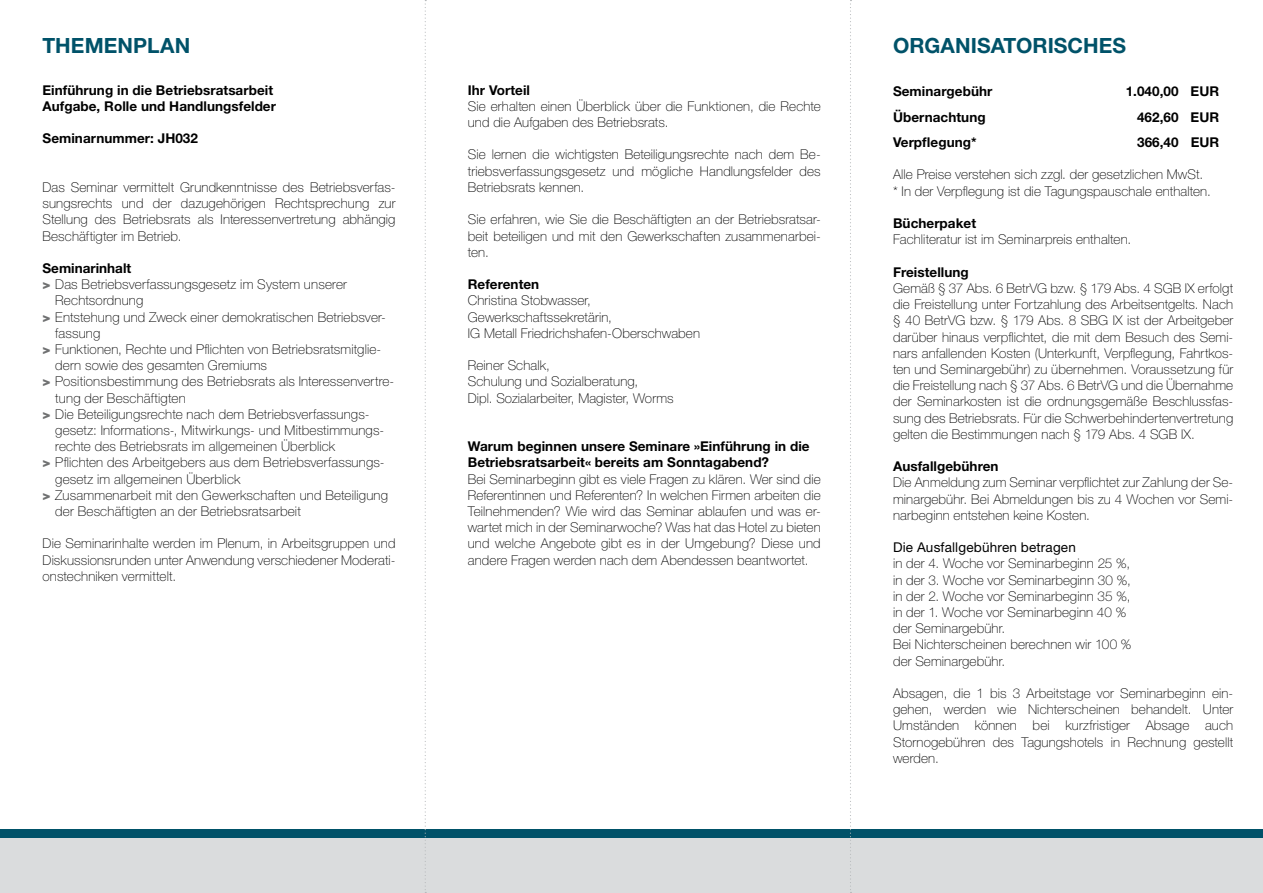
<style>
.page{position:relative;width:1263px;height:893px;background:#fff}
.page>*{position:absolute;margin:0;border:0;box-sizing:border-box;transform-origin:0 0}
.t1{font:700 21px "Helvetica Neue LT Std";letter-spacing:.005em;color:#005269}
.t2{font:100 13.5px/16.2px "Helvetica Neue LT Std";letter-spacing:.01em;color:#000;text-align:justify}
.t3{font:700 13.5px/16.2px "Helvetica Neue LT Std";letter-spacing:.005em;color:#000}
.t4{font:13.5px "Helvetica Neue LT Std";letter-spacing:.015em;color:#000}
.s1{font-weight:900;color:#707172}
</style>
<div class="page">
<div style="left:0;top:831px;width:1263px;height:62px;background:#dadcdd"></div>
<div style="left:0;top:829px;width:1263px;height:9px;background:#005269"></div>
<svg style="left:425px;top:0;width:1px;height:893px"></svg>
<svg style="left:850px;top:0;width:1px;height:893px"></svg>
<h1 class="t1" style="left:43px;top:33px;width:149px">THEMENPLAN</h1>
<h1 class="t1" style="left:893px;top:33px;width:235px">ORGANISATORISCHES</h1>
<p class="t3" style="left:43px;top:81px;width:235px">Einführung in die Betriebsratsarbeit<br>Aufgabe, Rolle und Handlungsfelder</p>
<p class="t3" style="left:43px;top:130px;width:157px">Seminarnummer: JH032</p>
<p class="t2" style="left:43px;top:179px;width:354px">Das Seminar vermittelt Grundkenntnisse des Betriebsverfas&shy;sungsrechts und der dazugehörigen Rechtsprechung zur Stellung des Betriebsrats als Interessenvertretung abhängig Beschäftigter im Betrieb.</p>
<p class="t3" style="left:43px;top:260px;width:90px">Seminarinhalt</p>
<p class="t2" style="left:43px;top:276px;width:306px"><span class="s1">&gt;</span> Das Betriebsverfassungsgesetz im System unserer</p>
<p class="t2" style="left:55px;top:292px;width:90px">Rechtsordnung</p>
<p class="t2" style="left:43px;top:309px;width:345px"><span class="s1">&gt;</span> Entstehung und Zweck einer demokratischen Betriebsver-</p>
<p class="t2" style="left:55px;top:325px;width:47px">fassung</p>
<p class="t2" style="left:43px;top:341px;width:340px"><span class="s1">&gt;</span> Funktionen, Rechte und Pflichten von Betriebsratsmitglie-</p>
<p class="t2" style="left:55px;top:357px;width:213px">dern sowie des gesamten Gremiums</p>
<p class="t2" style="left:43px;top:373px;width:353px"><span class="s1">&gt;</span> Positionsbestimmung des Betriebsrats als Interessenvertre-</p>
<p class="t2" style="left:55px;top:390px;width:132px">tung der Beschäftigten</p>
<p class="t2" style="left:43px;top:406px;width:328px"><span class="s1">&gt;</span> Die Beteiligungsrechte nach dem Betriebsverfassungs-</p>
<p class="t2" style="left:55px;top:422px;width:330px">gesetz: Informations-, Mitwirkungs- und Mitbestimmungs-</p>
<p class="t2" style="left:55px;top:438px;width:281px">rechte des Betriebsrats im allgemeinen Überblick</p>
<p class="t2" style="left:43px;top:454px;width:344px"><span class="s1">&gt;</span> Pflichten des Arbeitgebers aus dem Betriebsverfassungs-</p>
<p class="t2" style="left:55px;top:471px;width:187px">gesetz im allgemeinen Überblick</p>
<p class="t2" style="left:43px;top:487px;width:347px"><span class="s1">&gt;</span> Zusammenarbeit mit den Gewerkschaften und Beteiligung</p>
<p class="t2" style="left:55px;top:503px;width:247px">der Beschäftigten an der Betriebsratsarbeit</p>
<p class="t2" style="left:43px;top:535px;width:354px">Die Seminarinhalte werden im Plenum, in Arbeitsgruppen und Diskussionsrunden unter Anwendung verschiedener Moderati&shy;onstechniken vermittelt.</p>
<p class="t3" style="left:468px;top:81px;width:64px">Ihr Vorteil</p>
<p class="t2" style="left:468px;top:98px;width:354px">Sie erhalten einen Überblick über die Funktionen, die Rechte und die Aufgaben des Betriebsrats.</p>
<p class="t2" style="left:468px;top:147px;width:354px">Sie lernen die wichtigsten Beteiligungsrechte nach dem Be&shy;triebsverfassungsgesetz und mögliche Handlungsfelder des Betriebsrats kennen.</p>
<p class="t2" style="left:468px;top:211px;width:354px">Sie erfahren, wie Sie die Beschäftigten an der Betriebsratsar&shy;beit beteiligen und mit den Gewerkschaften zusammenarbei&shy;ten.</p>
<p class="t3" style="left:468px;top:276px;width:73px">Referenten</p>
<p class="t2" style="left:468px;top:292px;width:234px;text-align:left">Christina Stobwasser,<br>Gewerkschaftssekretärin,<br>IG Metall Friedrichshafen-Oberschwaben</p>
<p class="t2" style="left:468px;top:357px;width:207px;text-align:left">Reiner Schalk,<br>Schulung und Sozialberatung,<br>Dipl. Sozialarbeiter, Magister, Worms</p>
<p class="t3" style="left:468px;top:438px;width:343px">Warum beginnen unsere Seminare »Einführung in die<br>Betriebsratsarbeit« bereits am Sonntagabend?</p>
<p class="t2" style="left:468px;top:471px;width:354px">Bei Seminarbeginn gibt es viele Fragen zu klären. Wer sind die Referentinnen und Referenten? In welchen Firmen arbeiten die Teilnehmenden? Wie wird das Seminar ablaufen und was er&shy;wartet mich in der Seminarwoche? Was hat das Hotel zu bieten und welche Angebote gibt es in der Umgebung? Diese und andere Fragen werden nach dem Abendessen beantwortet.</p>
<p class="t3" style="left:893px;top:83px;width:101px">Seminargebühr</p>
<p class="t3" style="left:1126px;top:83px;width:95px">1.040,00 EUR</p>
<p class="t3" style="left:893px;top:108px;width:94px">Übernachtung</p>
<p class="t3" style="left:1137px;top:108px;width:84px">462,60 EUR</p>
<p class="t3" style="left:893px;top:134px;width:85px">Verpflegung*</p>
<p class="t3" style="left:1137px;top:134px;width:84px">366,40 EUR</p>
<p class="t2" style="left:893px;top:167px;width:319px">Alle Preise verstehen sich zzgl. der gesetzlichen MwSt. * In der Verpflegung ist die Tagungspauschale enthalten.</p>
<p class="t3" style="left:893px;top:215px;width:85px">Bücherpaket</p>
<p class="t2" style="left:893px;top:231px;width:240px">Fachliteratur ist im Seminarpreis enthalten.</p>
<p class="t3" style="left:893px;top:263px;width:77px">Freistellung</p>
<p class="t2" style="left:893px;top:280px;width:342px">Gemäß § 37 Abs. 6 BetrVG bzw. § 179 Abs. 4 SGB IX erfolgt die Freistellung unter Fortzahlung des Arbeitsentgelts. Nach § 40 BetrVG bzw. § 179 Abs. 8 SBG IX ist der Arbeitgeber darüber hinaus verpflichtet, die mit dem Besuch des Semi&shy;nars anfallenden Kosten (Unterkunft, Verpflegung, Fahrtkos&shy;ten und Seminargebühr) zu übernehmen. Voraussetzung für die Freistellung nach § 37 Abs. 6 BetrVG und die Übernahme der Seminarkosten ist die ordnungsgemäße Beschlussfas&shy;sung des Betriebsrats. Für die Schwerbehindertenvertretung gelten die Bestimmungen nach § 179 Abs. 4 SGB IX.</p>
<p class="t3" style="left:893px;top:458px;width:107px">Ausfallgebühren</p>
<p class="t2" style="left:893px;top:474px;width:342px">Die Anmeldung zum Seminar verpflichtet zur Zahlung der Se&shy;minargebühr. Bei Abmeldungen bis zu 4 Wochen vor Semi&shy;narbeginn entstehen keine Kosten.</p>
<p class="t4" style="left:893px;top:539px;width:184px">Die Ausfallgebühren betragen</p>
<p class="t2" style="left:893px;top:555px;width:240px;text-align:left">in der 4. Woche vor Seminarbeginn 25 %, in der 3. Woche vor Seminarbeginn 30 %, in der 2. Woche vor Seminarbeginn 35 %, in der 1. Woche vor Seminarbeginn 40 % der Seminargebühr.<br>Bei Nichterscheinen berechnen wir 100 % der Seminargebühr.</p>
<p class="t2" style="left:893px;top:685px;width:342px">Absagen, die 1 bis 3 Arbeitstage vor Seminarbeginn ein&shy;gehen, werden wie Nichterscheinen behandelt. Unter Umständen können bei kurzfristiger Absage auch Stornogebühren des Tagungshotels in Rechnung gestellt werden.</p>
</div>
